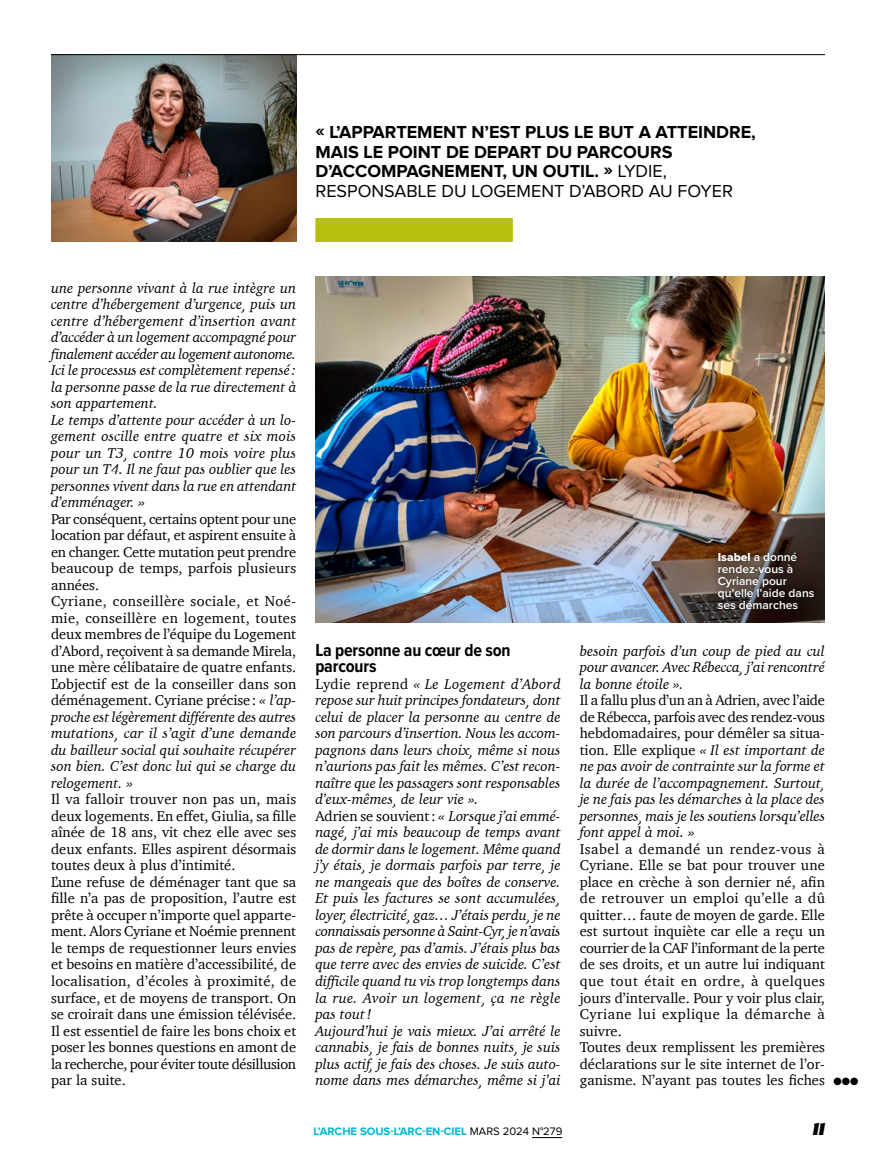
<style>
.page{position:relative;width:893px;height:1170px;background:#fff}
.page>*{position:absolute;margin:0;border:0;box-sizing:border-box;transform-origin:0 0}
.t1{font:italic 21px "Appetite";color:#000}
.t2{font:700 18px/19.5px "Proxima Nova";color:#000}
.t3{font:700 18px/16.5px "Proxima Nova Cond";letter-spacing:-.01em;color:#000}
.t4{font:italic 14.55px/16.5px "Charter";color:#000}
.t5{font:14.55px/16.5px "Charter";color:#000}
.t6{font:600 12px/12px "Proxima Nova";color:#fff}
.t7{font:12px "Proxima Nova Extrabld";color:#fff}
.t8{font:700 11.25px "Proxima Nova";color:#00b7d2}
.s1{font-weight:400}
.s2{font-style:italic}
.s3{font-style:normal}
.s4{font-family:"Proxima Nova";font-weight:600}
.s5{font-weight:400;color:#000}
</style>
<div class="page">
<img style="left:51px;top:55px;width:245px;height:186px">
<div style="left:315px;top:218px;width:198px;height:24px;background:#b6c00e"></div>
<hr style="left:532px;top:1137px;width:30px;height:1px;background:#000">
<hr style="left:51px;top:54px;width:774px;height:1px;background:#000">
<img style="left:315px;top:276px;width:510px;height:346px">
<div style="left:711px;top:544px;width:110px;height:72px;background:#000;opacity:.5"></div>
<p class="t2" style="left:315px;top:123px;width:442px">« L’APPARTEMENT N’EST PLUS LE BUT A ATTEINDRE, MAIS LE POINT DE DEPART DU PARCOURS D’ACCOMPAGNEMENT, UN OUTIL. » <span class="s1">LYDIE, RESPONSABLE DU LOGEMENT D’ABORD AU FOYER</span></p>
<p class="t4" style="left:51px;top:279px;width:247px">une personne vivant à la rue intègre un centre d’hébergement d’urgence, puis un centre d’hébergement d’insertion avant d’accéder à un logement accompagné pour finalement accéder au logement autonome.<br>Ici le processus est complètement repensé : la personne passe de la rue directement à son appartement.<br>Le temps d’attente pour accéder à un lo&shy;gement oscille entre quatre et six mois pour un T3, contre 10 mois voire plus pour un T4. Il ne faut pas oublier que les personnes vivent dans la rue en attendant d’emménager. »</p>
<p class="t5" style="left:51px;top:510px;width:247px">Par conséquent, certains optent pour une location par défaut, et aspirent ensuite à en changer. Cette mutation peut prendre beaucoup de temps, parfois plusieurs années.<br>Cyriane, conseillère sociale, et Noé&shy;mie, conseillère en logement, toutes deux membres de l’équipe du Logement d’Abord, reçoivent à sa demande Mirela, une mère célibataire de quatre enfants.<br>L’objectif est de la conseiller dans son déménagement. Cyriane précise: <span class="s2">« l’ap&shy;proche est légèrement différente des autres mutations, car il s’agit d’une demande du bailleur social qui souhaite récupérer son bien. C’est donc lui qui se charge du relogement. »</span></p>
<p class="t5" style="left:51px;top:790px;width:247px">Il va falloir trouver non pas un, mais deux logements. En effet, Giulia, sa fille aînée de 18 ans, vit chez elle avec ses deux enfants. Elles aspirent désormais toutes deux à plus d’intimité.<br>L’une refuse de déménager tant que sa fille n’a pas de proposition, l’autre est prête à occuper n’importe quel apparte&shy;ment. Alors Cyriane et Noémie prennent le temps de requestionner leurs envies et besoins en matière d’accessibilité, de localisation, d’écoles à proximité, de surface, et de moyens de transport. On se croirait dans une émission télévisée.<br>Il est essentiel de faire les bons choix et poser les bonnes questions en amont de la recherche, pour éviter toute désillusion par la suite.</p>
<p class="t3" style="left:315px;top:642px;width:197px">La personne au cœur de son parcours</p>
<p class="t4" style="left:315px;top:675px;width:247px"><span class="s3">Lydie reprend</span> « Le Logement d’Abord repose sur huit principes fondateurs, dont celui de placer la personne au centre de son parcours d’insertion. Nous les accom&shy;pagnons dans leurs choix, même si nous n’aurions pas fait les mêmes. C’est recon&shy;naître que les passagers sont responsables d’eux-mêmes, de leur vie ».<br><span class="s3">Adrien se souvient:</span> « Lorsque j’ai emmé&shy;nagé, j’ai mis beaucoup de temps avant de dormir dans le logement. Même quand j’y étais, je dormais parfois par terre, je ne mangeais que des boîtes de conserve.<br>Et puis les factures se sont accumulées, loyer, électricité, gaz… J’étais perdu, je ne connaissais personne à Saint-Cyr, je n’avais pas de repère, pas d’amis. J’étais plus bas que terre avec des envies de suicide. C’est difficile quand tu vis trop longtemps dans la rue. Avoir un logement, ça ne règle pas tout!<br>Aujourd’hui je vais mieux. J’ai arrêté le cannabis, je fais de bonnes nuits, je suis plus actif, je fais des choses. Je suis auto&shy;nome dans mes démarches, même si j’ai</p>
<p class="t7" style="left:718px;top:548px;width:81px">Isabel <span class="s4">a donné</span></p>
<p class="t6" style="left:718px;top:562px;width:98px">rendez-vous à<br>Cyriane pour qu’elle l’aide dans ses démarches</p>
<p class="t4" style="left:580px;top:642px;width:247px;text-align:justify">besoin parfois d’un coup de pied au cul pour avancer. Avec Rébecca, j’ai rencontré la bonne étoile ».</p>
<p class="t4" style="left:580px;top:692px;width:247px;text-align:justify"><span class="s3">Il a fallu plus d’un an à Adrien, avec l’aide de Rébecca, parfois avec des rendez-vous hebdomadaires, pour démêler sa situa&shy;tion. Elle explique</span> « Il est important de ne pas avoir de contrainte sur la forme et la durée de l’accompagnement. Surtout, je ne fais pas les démarches à la place des personnes, mais je les soutiens lorsqu’elles font appel à moi. »</p>
<p class="t5" style="left:580px;top:840px;width:280px">Isabel a demandé un rendez-vous à Cyriane. Elle se bat pour trouver une place en crèche à son dernier né, afin<br>de retrouver un emploi qu’elle a dû quitter… faute de moyen de garde. Elle<br>est surtout inquiète car elle a reçu un courrier de la CAF l’informant de la perte<br>de ses droits, et un autre lui indiquant<br>que tout était en ordre, à quelques jours d’intervalle. Pour y voir plus clair, Cyriane lui explique la démarche à suivre.<br>Toutes deux remplissent les premières déclarations sur le site internet de l’or&shy;ganisme. N’ayant pas toutes les fiches ●●●</p>
<p class="t8" style="left:314px;top:1124px;width:250px">L’ARCHE SOUS-L’ARC-EN-CIEL <span class="s5">MARS 2024 N°279</span></p>
<h1 class="t1" style="left:813px;top:1112px;width:13px">11</h1>
</div>
